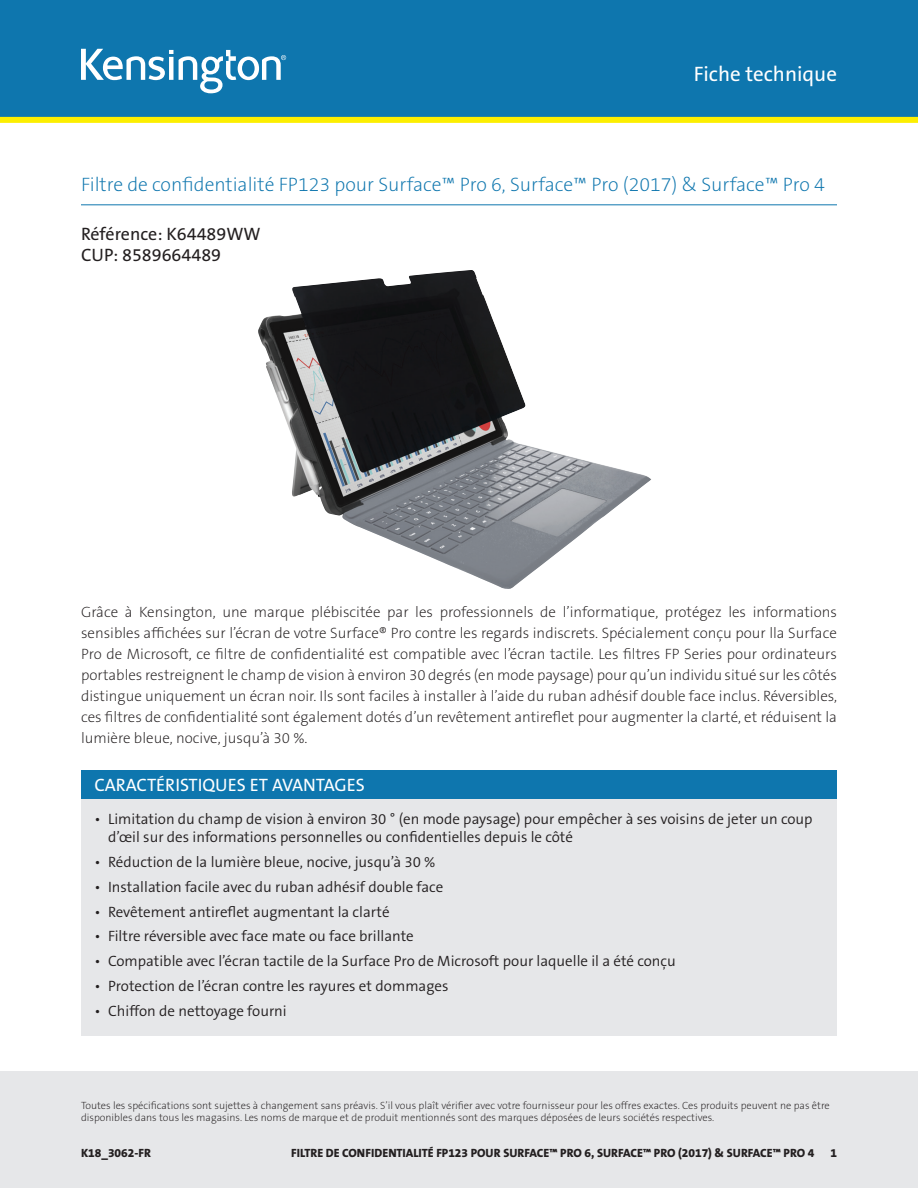
<style>
.page{position:relative;width:918px;height:1188px;background:#fff}
.page>*{position:absolute;margin:0;border:0;box-sizing:border-box;transform-origin:0 0}
.t1{font:21px "The Sans KENSINGTON5 Rg";color:#fff}
.Main_Header_Blue{font:19.5px "The Sans KENSINGTON2 XL";color:#0e76ae}
.Part_No__UPC{font:18px "The Sans KENSINGTON5 Rg";color:#231f20}
.Table_Header{font:18px "The Sans KENSINGTON5 Rg";color:#fff}
.Body{font:15px/21px "The Sans KENSINGTON2 XL";color:#231f20;text-align:justify}
.t2{font:15px/18px "The Sans KENSINGTON4 SL";color:#231f20}
.t3{font:12px "The Sans KENSINGTON8 XB";color:#231f20}
.t4{font:10.5px/12.6px "The Sans KENSINGTON2 XL";color:#231f20}
</style>
<div class="page">
<div style="left:0;top:1071px;width:918px;height:117px;background:#e6e7e9"></div>
<div style="left:0;top:0;width:918px;height:120px;background:#0e76ae"></div>
<svg style="left:81px;top:49px;width:205px;height:44px"></svg>
<div style="left:0;top:117px;width:918px;height:6px;background:#fcee01"></div>
<hr style="left:81px;top:204px;width:756px;height:1px;background:#0e76ae">
<div style="left:81px;top:770px;width:756px;height:30px;background:#0e76ae"></div>
<div style="left:81px;top:800px;width:756px;height:236px;background:#e6e7e9"></div>
<img style="left:258px;top:270px;width:393px;height:319px">
<h1 class="t1" style="left:694px;top:63px;width:145px">Fiche technique</h1>
<p class="Main_Header_Blue" style="left:81px;top:174px;width:745px">Filtre de confidentialité FP123 pour Surface™ Pro 6, Surface™ Pro (2017) &amp; Surface™ Pro 4</p>
<p class="Part_No__UPC" style="left:81px;top:224px;width:181px">Référence: K64489WW</p>
<p class="Part_No__UPC" style="left:81px;top:245px;width:142px">CUP: 8589664489</p>
<p class="Body" style="left:81px;top:602px;width:758px">Grâce à Kensington, une marque plébiscitée par les professionnels de l’informatique, protégez les informations sensibles affichées sur l’écran de votre Surface® Pro contre les regards indiscrets. Spécialement conçu pour lla Surface Pro de Microsoft, ce filtre de confidentialité est compatible avec l’écran tactile. Les filtres FP Series pour ordinateurs portables restreignent le champ de vision à environ 30 degrés (en mode paysage) pour qu’un individu situé sur les côtés distingue uniquement un écran noir. Ils sont faciles à installer à l’aide du ruban adhésif double face inclus. Réversibles, ces filtres de confidentialité sont également dotés d’un revêtement antireflet pour augmenter la clarté, et réduisent la lumière bleue, nocive, jusqu’à 30 %.</p>
<p class="Table_Header" style="left:94px;top:776px;width:272px">CARACTÉRISTIQUES ET AVANTAGES</p>
<p class="t2" style="left:108px;top:811px;width:706px;text-indent:-14px">• Limitation du champ de vision à environ 30 ° (en mode paysage) pour empêcher à ses voisins de jeter un coup d’œil sur des informations personnelles ou confidentielles depuis le côté</p>
<p class="t2" style="left:94px;top:853px;width:342px">• Réduction de la lumière bleue, nocive, jusqu’à 30 %</p>
<p class="t2" style="left:94px;top:878px;width:350px">• Installation facile avec du ruban adhésif double face</p>
<p class="t2" style="left:94px;top:903px;width:297px">• Revêtement antireflet augmentant la clarté</p>
<p class="t2" style="left:94px;top:928px;width:321px">• Filtre réversible avec face mate ou face brillante</p>
<p class="t2" style="left:94px;top:952px;width:583px">• Compatible avec l’écran tactile de la Surface Pro de Microsoft pour laquelle il a été conçu</p>
<p class="t2" style="left:94px;top:977px;width:355px">• Protection de l’écran contre les rayures et dommages</p>
<p class="t2" style="left:94px;top:1002px;width:194px">• Chiffon de nettoyage fourni</p>
<p class="t4" style="left:81px;top:1099px;width:750px">Toutes les spécifications sont sujettes à changement sans préavis. S’il vous plaît vérifier avec votre fournisseur pour les offres exactes. Ces produits peuvent ne pas être disponibles dans tous les magasins. Les noms de marque et de produit mentionnés sont des marques déposées de leurs sociétés respectives.</p>
<p class="t3" style="left:81px;top:1146px;width:71px">K18_3062-FR</p>
<p class="t3" style="left:291px;top:1146px;width:525px">FILTRE DE CONFIDENTIALITÉ FP123 POUR SURFACE™ PRO 6, SURFACE™ PRO (2017) &amp; SURFACE™ PRO 4</p>
<p class="t3" style="left:830px;top:1146px;width:8px">1</p>
</div>
